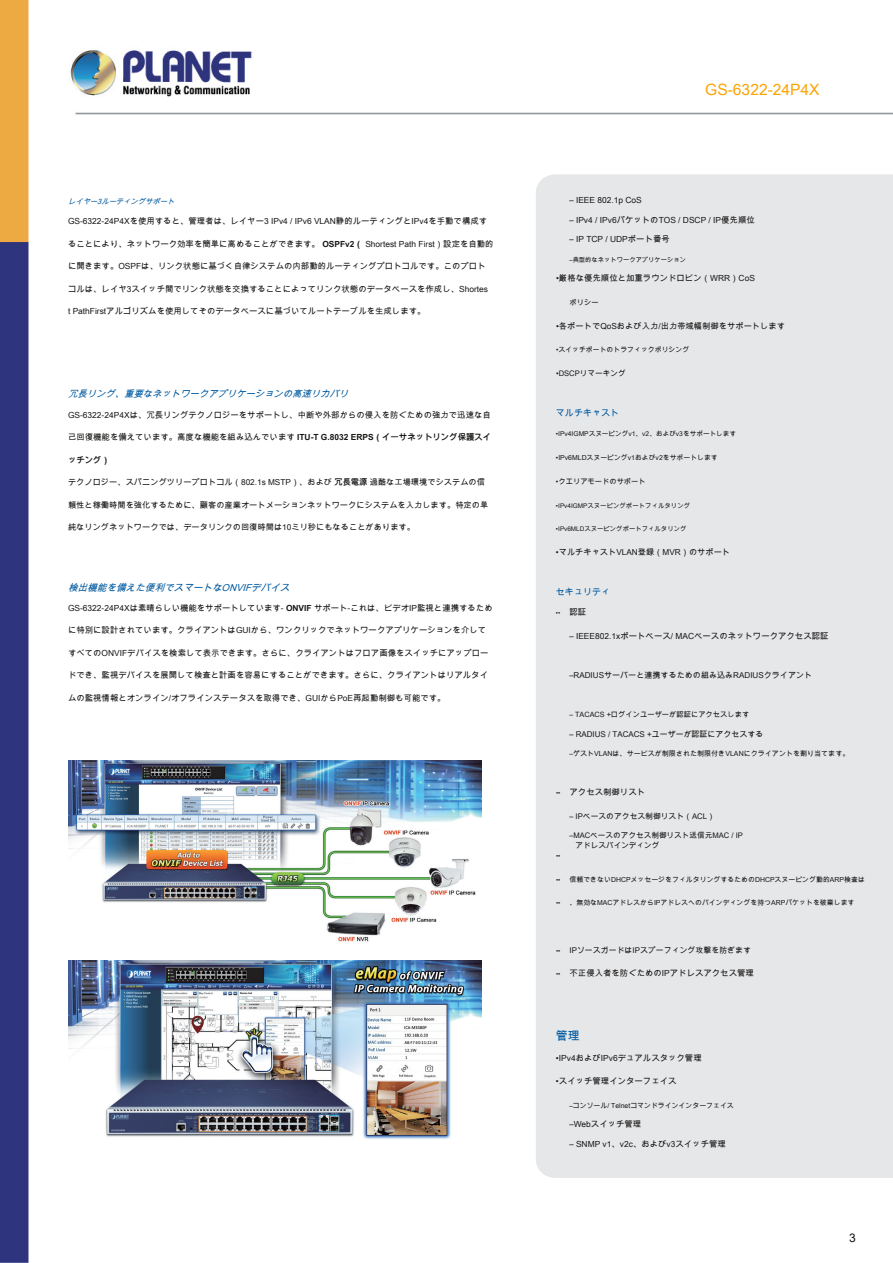
<style>
.page{position:relative;width:893px;height:1263px;background:#fff}
.page>*{position:absolute;margin:0;border:0;box-sizing:border-box;transform-origin:0 0}
.t1{font:15.6px "Arial Unicode MS";color:#fca400}
.t2{font:12px "Arial Unicode MS";color:#005aa0}
.t3{font:12px "Arial Unicode MS";color:#171615}
.t4{font:italic 9.6px "Arial Unicode MS";color:#005aa0}
.t5{font:italic 9.3px "Arial Unicode MS";color:#005aa0}
.t6{font:9px "Arial Unicode MS";color:#005aa0}
.t7{font:8.4px "Arial Unicode MS";color:#171615}
.t8{font:700 8.4px "Arial Unicode MS";color:#171615}
.t9{font:8.25px "Arial Unicode MS";color:#171615}
.t10{font:8.1px "Arial Unicode MS";color:#171615}
.t11{font:7.95px "Arial Unicode MS";color:#171615}
.t12{font:7.8px "Arial Unicode MS";color:#171615}
.t13{font:7.65px/9.8px "Arial Unicode MS";color:#171615}
.t14{font:7.35px "Arial Unicode MS";color:#171615}
.t15{font:italic 7.35px "Arial Unicode MS";color:#005aa0}
.t16{font:7.2px "Arial Unicode MS";color:#171615}
.t17{font:7.05px "Arial Unicode MS";color:#171615}
.t18{font:6.9px "Arial Unicode MS";color:#171615}
.t19{font:6.6px "Arial Unicode MS";color:#171615}
.t20{font:6.45px "Arial Unicode MS";color:#171615}
.t21{font:6.3px "Arial Unicode MS";color:#171615}
.s1{font-weight:700}
.s2{font-weight:400}
.s3{font-size:8.4px}
</style>
<div class="page">
<img style="left:0;top:0;width:893px;height:1263px">
<div style="left:536px;top:174px;width:357px;height:1004px;background:#e6e7e9"></div>
<img style="left:68px;top:761px;width:414px;height:187px">
<img style="left:68px;top:961px;width:414px;height:187px">
<h1 class="t1" style="left:705px;top:79px;width:116px">GS-6322-24P4X</h1>
<p class="t15" style="left:68px;top:196px;width:111px">レイヤー3ルーティングサポート</p>
<p class="t7" style="left:569px;top:194px;width:74px">– IEEE 802.1p CoS</p>
<p class="t7" style="left:569px;top:214px;width:187px">– IPv4 / IPv6パケットのTOS / DSCP / IP優先順位</p>
<p class="t7" style="left:569px;top:233px;width:102px">– IP TCP / UDPポート番号</p>
<p class="t21" style="left:569px;top:255px;width:118px">–典型的なネットワークアプリケーション</p>
<p class="t7" style="left:556px;top:272px;width:200px">•厳格な優先順位と加重ラウンドロビン（WRR）CoS</p>
<p class="t14" style="left:569px;top:297px;width:31px">ポリシー</p>
<p class="t9" style="left:556px;top:320px;width:231px">•各ポートでQoSおよび入力/出力帯域幅制御をサポートします</p>
<p class="t18" style="left:556px;top:345px;width:135px">•スイッチポートのトラフィックポリシング</p>
<p class="t13" style="left:556px;top:368px;width:71px">•DSCPリマーキング</p>
<p class="t7" style="left:68px;top:215px;width:421px">GS-6322-24P4Xを使用すると、管理者は、レイヤー3 IPv4 / IPv6 VLAN静的ルーティングとIPv4を手動で構成す</p>
<p class="t7" style="left:68px;top:238px;width:427px">ることにより、ネットワーク効率を簡単に高めることができます。 <span class="s1">OSPFv2（</span> Shortest Path First）設定を自動的</p>
<p class="t7" style="left:68px;top:260px;width:419px">に開きます。OSPFは、リンク状態に基づく自律システムの内部動的ルーティングプロトコルです。このプロト</p>
<p class="t7" style="left:68px;top:283px;width:422px">コルは、レイヤ3スイッチ間でリンク状態を交換することによってリンク状態のデータベースを作成し、Shortes</p>
<p class="t7" style="left:68px;top:305px;width:359px">t PathFirstアルゴリズムを使用してそのデータベースに基づいてルートテーブルを生成します。</p>
<p class="t5" style="left:68px;top:387px;width:285px">冗長リング、重要なネットワークアプリケーションの高速リカバリ</p>
<p class="t7" style="left:68px;top:409px;width:424px">GS-6322-24P4Xは、冗長リングテクノロジーをサポートし、中断や外部からの侵入を防ぐための強力で迅速な自</p>
<p class="t8" style="left:68px;top:431px;width:425px"><span class="s2">己回復機能を備えています。高度な機能を組み込んでいます</span> ITU-T G.8032 ERPS（イーサネットリング保護スイ</p>
<p class="t8" style="left:68px;top:454px;width:43px">ッチング）</p>
<p class="t9" style="left:68px;top:476px;width:419px">テクノロジー、スパニングツリープロトコル（802.1s MSTP）、および <span class="s1">冗長電源</span> 過酷な工場環境でシステムの信</p>
<p class="t9" style="left:68px;top:499px;width:422px">頼性と稼働時間を強化するために、顧客の産業オートメーションネットワークにシステムを入力します。特定の単</p>
<p class="t9" style="left:68px;top:521px;width:349px">純なリングネットワークでは、データリンクの回復時間は10ミリ秒にもなることがあります。</p>
<p class="t6" style="left:556px;top:406px;width:64px">マルチキャスト</p>
<p class="t19" style="left:556px;top:429px;width:182px">•IPv4IGMPスヌーピングv1、v2、およびv3をサポートします</p>
<p class="t18" style="left:556px;top:453px;width:163px">•IPv6MLDスヌーピングv1およびv2をサポートします</p>
<p class="t16" style="left:556px;top:476px;width:91px">•クエリアモードのサポート</p>
<p class="t20" style="left:556px;top:501px;width:136px">•IPv4IGMPスヌーピングポートフィルタリング</p>
<p class="t20" style="left:556px;top:524px;width:132px">•IPv6MLDスヌーピングポートフィルタリング</p>
<p class="t9" style="left:556px;top:546px;width:176px">•マルチキャストVLAN登録（MVR）のサポート</p>
<p class="t4" style="left:68px;top:580px;width:227px">検出機能を備えた便利でスマートなONVIFデバイス</p>
<p class="t6" style="left:556px;top:585px;width:55px">セキュリティ</p>
<p class="t7" style="left:68px;top:602px;width:426px">GS-6322-24P4Xは素晴らしい機能をサポートしています- <span class="s1">ONVIF</span> サポート-これは、ビデオIP監視と連携するため</p>
<p class="t7" style="left:68px;top:624px;width:420px">に特別に設計されています。クライアントはGUIから、ワンクリックでネットワークアプリケーションを介して</p>
<p class="t7" style="left:68px;top:647px;width:422px">すべてのONVIFデバイスを検索して表示できます。さらに、クライアントはフロア画像をスイッチにアップロー</p>
<p class="t7" style="left:68px;top:669px;width:422px">ドでき、監視デバイスを展開して検査と計画を容易にすることができます。さらに、クライアントはリアルタイ</p>
<p class="t7" style="left:68px;top:692px;width:379px">ムの監視情報とオンライン/オフラインステータスを取得でき、GUIからPoE再起動制御も可能です。</p>
<p class="t21" style="left:556px;top:609px;width:32px">•• <span class="s3">認証</span></p>
<p class="t7" style="left:569px;top:630px;width:261px">– IEEE802.1xポートベース/ MACベースのネットワークアクセス認証</p>
<p class="t10" style="left:569px;top:669px;width:244px">–RADIUSサーバーと連携するための組み込みRADIUSクライアント</p>
<p class="t14" style="left:569px;top:709px;width:181px">– TACACS +ログインユーザーが認証にアクセスします</p>
<p class="t11" style="left:569px;top:728px;width:195px">– RADIUS / TACACS +ユーザーが認証にアクセスする</p>
<p class="t17" style="left:569px;top:748px;width:281px">–ゲストVLANは、サービスが制限された制限付きVLANにクライアントを割り当てます。</p>
<p class="t7" style="left:569px;top:786px;width:77px">アクセス制御リスト</p>
<p class="t12" style="left:569px;top:810px;width:147px">– IPベースのアクセス制御リスト（ACL）</p>
<p class="t13" style="left:576px;top:830px;width:169px;text-indent:-6px">–MACベースのアクセス制御リスト送信元MAC / IPアドレスバインディング</p>
<p class="t18" style="left:570px;top:874px;width:297px">信頼できないDHCPメッセージをフィルタリングするためのDHCPスヌーピング動的ARP検査は</p>
<p class="t18" style="left:569px;top:898px;width:286px">、無効なMACアドレスからIPアドレスへのバインディングを持つARPパケットを破棄します</p>
<p class="t11" style="left:569px;top:944px;width:183px">IPソースガードはIPスプーフィング攻撃を防ぎます</p>
<p class="t7" style="left:569px;top:967px;width:186px">不正侵入者を防ぐためのIPアドレスアクセス管理</p>
<p class="t21" style="left:556px;top:788px;width:6px">••</p>
<p class="t21" style="left:556px;top:851px;width:6px">••</p>
<p class="t21" style="left:556px;top:875px;width:6px">••</p>
<p class="t21" style="left:556px;top:898px;width:6px">••</p>
<p class="t21" style="left:556px;top:946px;width:6px">••</p>
<p class="t21" style="left:556px;top:969px;width:6px">••</p>
<h2 class="t2" style="left:556px;top:1027px;width:25px">管理</h2>
<p class="t7" style="left:556px;top:1051px;width:147px">•IPv4およびIPv6デュアルスタック管理</p>
<p class="t7" style="left:556px;top:1075px;width:122px">•スイッチ管理インターフェイス</p>
<p class="t18" style="left:569px;top:1100px;width:166px">–コンソール/ Telnetコマンドラインインターフェイス</p>
<p class="t7" style="left:569px;top:1118px;width:73px">–Webスイッチ管理</p>
<p class="t7" style="left:569px;top:1138px;width:158px">– SNMP v1、v2c、およびv3スイッチ管理</p>
<h2 class="t3" style="left:849px;top:1229px;width:8px">3</h2>
</div>
